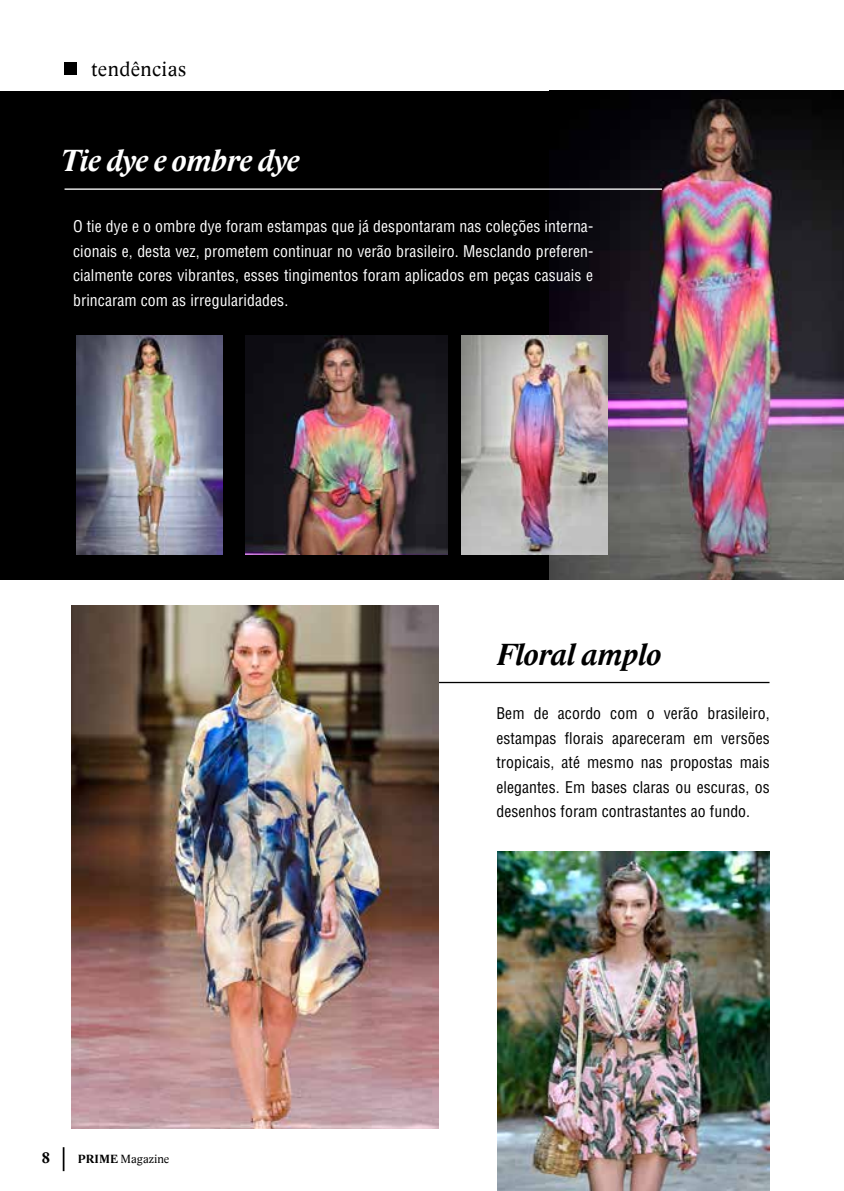
<style>
.page{position:relative;width:844px;height:1191px;background:#fff}
.page>*{position:absolute;margin:0;border:0;box-sizing:border-box;transform-origin:0 0}
.t1{font:italic 700 31.5px "Lido STFCE";color:#fff}
.t2{font:italic 700 31.5px "Lido STFCE";color:#000}
.t3{font:21px "Lido STFCE";letter-spacing:.025em;color:#000}
.t4{font:condensed 15.75px/24.5px "Helvetica";letter-spacing:.005em;color:#fff;text-align:justify}
.t5{font:condensed 15.75px/24.5px "Helvetica";letter-spacing:.005em;color:#000;text-align:justify}
.t6{font:700 15.75px "Lido STFCE";color:#000}
.t7{font:12.25px "Lido STFCE";letter-spacing:.005em;color:#000}
.s1{font-weight:700}
</style>
<div class="page">
<svg style="left:63px;top:1147px;width:1px;height:24px"></svg>
<div style="left:64px;top:62px;width:12px;height:12px;background:#000"></div>
<div style="left:0;top:91px;width:843px;height:488px;background:#000"></div>
<img style="left:549px;top:98px;width:294px;height:481px">
<hr style="left:438px;top:682px;width:331px;height:1px;background:#000">
<hr style="left:64px;top:188px;width:597px;height:2px;background:#fff">
<img style="left:461px;top:335px;width:146px;height:220px">
<img style="left:76px;top:335px;width:147px;height:220px">
<img style="left:246px;top:335px;width:201px;height:220px">
<img style="left:71px;top:605px;width:367px;height:523px">
<img style="left:497px;top:851px;width:272px;height:340px">
<img style="left:720px;top:311px;width:123px;height:250px">
<img style="left:755px;top:239px;width:88px;height:208px">
<h2 class="t3" style="left:91px;top:56px;width:97px">tendências</h2>
<h1 class="t1" style="left:62px;top:141px;width:239px">Tie dye e ombre dye</h1>
<p class="t4" style="left:73px;top:214px;width:521px">O tie dye e o ombre dye foram estampas que já despontaram nas coleções interna&shy;cionais e, desta vez, prometem continuar no verão brasileiro. Mesclando preferen&shy;cialmente cores vibrantes, esses tingimentos foram aplicados em peças casuais e brincaram com as irregularidades.</p>
<h1 class="t2" style="left:497px;top:635px;width:165px">Floral amplo</h1>
<p class="t6" style="left:42px;top:1148px;width:10px">8</p>
<p class="t7" style="left:78px;top:1151px;width:93px"><span class="s1">PRIME</span> Magazine</p>
<p class="t5" style="left:496px;top:701px;width:275px">Bem de acordo com o verão brasileiro, estampas florais apareceram em versões tropicais, até mesmo nas propostas mais elegantes. Em bases claras ou escuras, os desenhos foram contrastantes ao fundo.</p>
</div>
